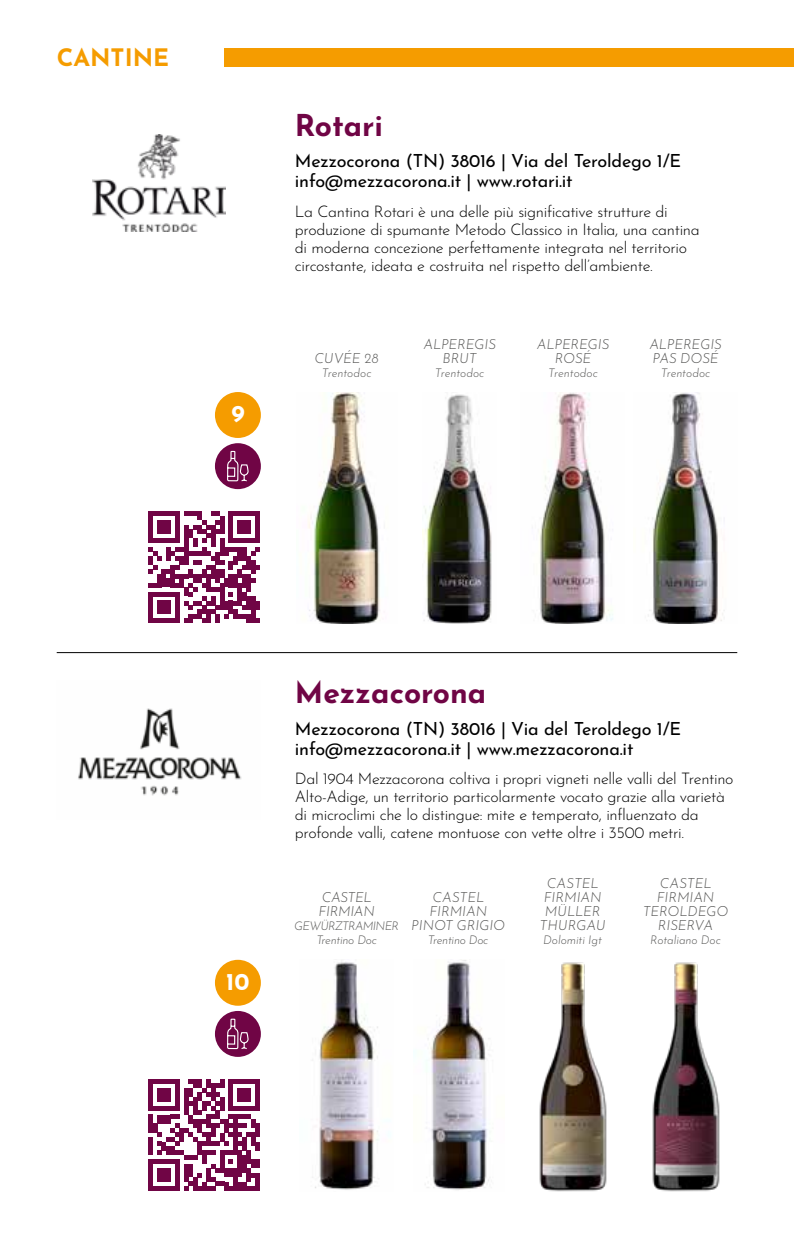
<style>
.page{position:relative;width:794px;height:1248px;background:#fff}
.page>*{position:absolute;margin:0;border:0;box-sizing:border-box;transform-origin:0 0}
.t1{font:700 30px "Josefin Sans";color:#700545}
.t2{font:700 24px "Josefin Sans";color:#f59c00}
.t3{font:700 24px "Josefin Sans";color:#fff}
.t4{font:18px/20px "Josefin Sans";letter-spacing:-.01em;color:#000}
.t5{font:300 16px/18px "Josefin Sans";letter-spacing:-.02em;color:#000}
.t6{font:italic 300 14px/14px "Josefin Sans";letter-spacing:-.005em;color:#575756;text-align:center}
.t7{font:italic 300 12px "Josefin Sans";letter-spacing:-.01em;color:#575756}
.t8{font:italic 300 12px/14px "Josefin Sans";letter-spacing:-.05em;color:#575756;text-align:center}
</style>
<div class="page">
<div style="left:224px;top:48px;width:570px;height:19px;background:#f59c00"></div>
<hr style="left:57px;top:652px;width:680px;height:1px;background:#000">
<div style="left:215px;top:392px;width:46px;height:46px;background:#f59c00;border-radius:50%"></div>
<div style="left:215px;top:443px;width:46px;height:46px;background:#700545;border-radius:50%"></div>
<svg style="left:226px;top:392px;width:23px;height:90px"></svg>
<img style="left:92px;top:135px;width:133px;height:96px">
<svg style="left:148px;top:511px;width:112px;height:112px"></svg>
<img style="left:312px;top:960px;width:67px;height:230px">
<img style="left:539px;top:962px;width:68px;height:229px">
<img style="left:413px;top:960px;width:77px;height:230px">
<img style="left:652px;top:962px;width:68px;height:229px">
<div style="left:215px;top:959px;width:46px;height:46px;background:#f59c00;border-radius:50%"></div>
<div style="left:215px;top:1010px;width:46px;height:46px;background:#700545;border-radius:50%"></div>
<svg style="left:226px;top:959px;width:23px;height:91px"></svg>
<img style="left:78px;top:708px;width:164px;height:88px">
<svg style="left:148px;top:1079px;width:112px;height:111px"></svg>
<div style="left:255px;top:1127px;width:5px;height:9px;background:#700545"></div>
<div style="left:255px;top:1141px;width:5px;height:9px;background:#700545"></div>
<div style="left:255px;top:1159px;width:5px;height:9px;background:#700545"></div>
<div style="left:255px;top:1172px;width:5px;height:9px;background:#700545"></div>
<div style="left:255px;top:1181px;width:5px;height:9px;background:#700545"></div>
<img style="left:308px;top:392px;width:72px;height:232px">
<img style="left:423px;top:394px;width:69px;height:230px">
<img style="left:539px;top:392px;width:74px;height:232px">
<img style="left:648px;top:392px;width:77px;height:232px">
<h2 class="t2" style="left:57px;top:37px;width:114px">CANTINE</h2>
<h2 class="t3" style="left:231px;top:392px;width:15px">9</h2>
<h1 class="t1" style="left:295px;top:99px;width:90px">Rotari</h1>
<p class="t4" style="left:295px;top:149px;width:388px">Mezzocorona (TN) 38016 | Via del Teroldego 1/E info@mezzacorona.it | www.rotari.it</p>
<p class="t5" style="left:295px;top:200px;width:406px">La Cantina Rotari è una delle più significative strutture di produzione di spumante Metodo Classico in Italia, una cantina di moderna concezione perfettamente integrata nel territorio circostante, ideata e costruita nel rispetto dell’ambiente.</p>
<p class="t6" style="left:314px;top:350px;width:66px">CUVÉE 28</p>
<p class="t7" style="left:322px;top:363px;width:51px">Trentodoc</p>
<p class="t6" style="left:423px;top:336px;width:74px">ALPEREGIS<br>BRUT</p>
<p class="t7" style="left:435px;top:363px;width:51px">Trentodoc</p>
<p class="t6" style="left:537px;top:336px;width:74px">ALPEREGIS<br>ROSÉ</p>
<p class="t7" style="left:548px;top:363px;width:51px">Trentodoc</p>
<p class="t6" style="left:649px;top:336px;width:74px;text-align:left">ALPEREGIS<br>PAS DOSÉ</p>
<p class="t7" style="left:660px;top:363px;width:51px">Trentodoc</p>
<h2 class="t3" style="left:226px;top:960px;width:25px">10</h2>
<h1 class="t1" style="left:295px;top:666px;width:193px">Mezzacorona</h1>
<p class="t4" style="left:295px;top:716px;width:388px">Mezzocorona (TN) 38016 | Via del Teroldego 1/E info@mezzacorona.it | www.mezzacorona.it</p>
<p class="t5" style="left:295px;top:767px;width:440px">Dal 1904 Mezzacorona coltiva i propri vigneti nelle valli del Trentino Alto-Adige, un territorio particolarmente vocato grazie alla varietà di microclimi che lo distingue: mite e temperato, influenzato da profonde valli, catene montuose con vette oltre i 3500 metri.</p>
<p class="t6" style="left:319px;top:888px;width:58px;text-align:left">CASTEL<br>FIRMIAN</p>
<p class="t8" style="left:294px;top:917px;width:106px">GEWÜRZTRAMINER<br>Trentino Doc</p>
<p class="t6" style="left:411px;top:888px;width:95px">CASTEL<br>FIRMIAN<br>PINOT GRIGIO</p>
<p class="t7" style="left:428px;top:929px;width:62px">Trentino Doc</p>
<p class="t6" style="left:539px;top:874px;width:67px">CASTEL<br>FIRMIAN<br>MÜLLER<br>THURGAU</p>
<p class="t7" style="left:543px;top:929px;width:60px">Dolomiti Igt</p>
<p class="t6" style="left:643px;top:874px;width:87px">CASTEL<br>FIRMIAN<br>TEROLDEGO<br>RISERVA</p>
<p class="t7" style="left:650px;top:929px;width:72px">Rotaliano Doc</p>
</div>
